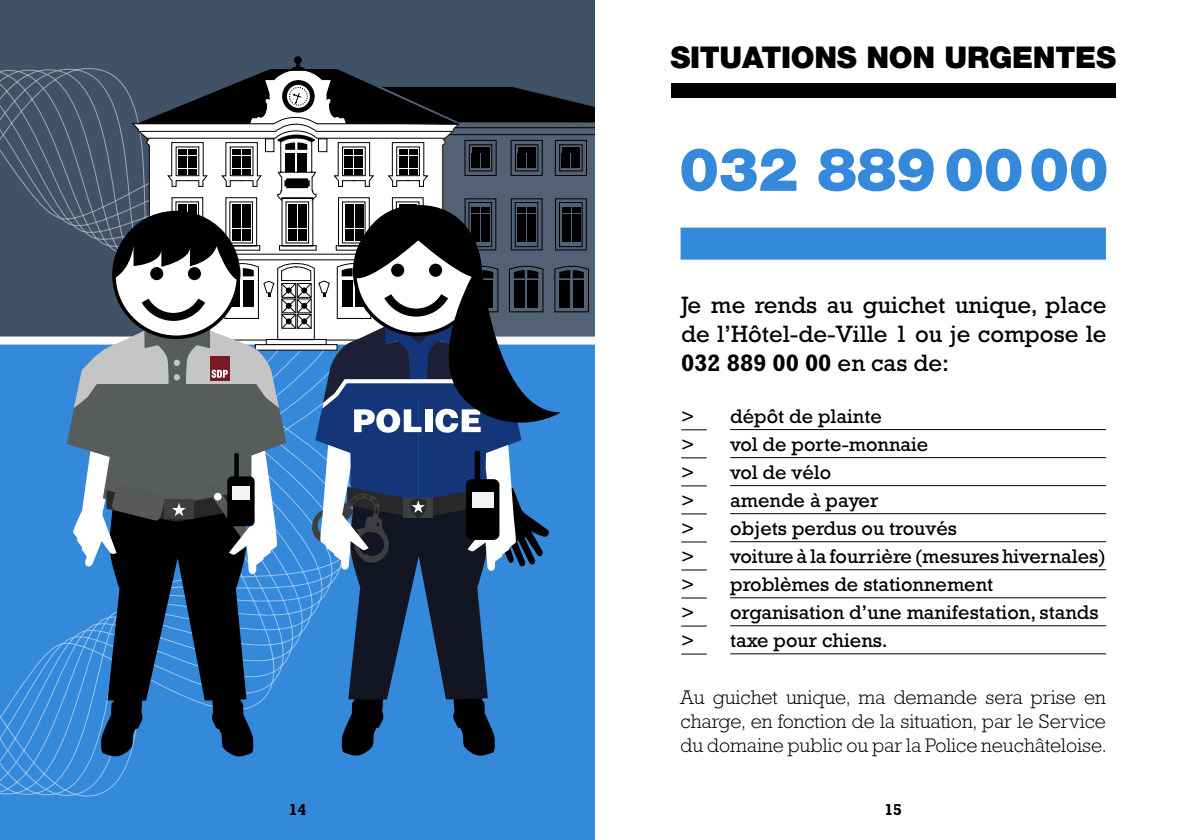
<style>
.page{position:relative;width:1191px;height:840px;background:#fff}
.page>*{position:absolute;margin:0;border:0;box-sizing:border-box;transform-origin:0 0}
.t1{font:900 60px "Helvetica Neue";letter-spacing:-.01em;color:#3489da}
.t2{font:900 30px "Helvetica Neue";letter-spacing:-.01em;color:#000}
.t3{font:24px/28.8px "Rockwell";color:#000;text-align:justify}
.t4{font:20px/28px "Rockwell";color:#000}
.t5{font:300 20px/24px "Rockwell";color:#000;text-align:justify}
.t6{font:700 16px "Rockwell";color:#000}
.s1{font-weight:700}
</style>
<div class="page">
<div style="left:0;top:0;width:595px;height:838px;background:#405265"></div>
<div style="left:0;top:341px;width:595px;height:498px;background:#3489da"></div>
<div style="left:680px;top:227px;width:426px;height:32px;background:#3489da"></div>
<div style="left:671px;top:84px;width:444px;height:14px;background:#000"></div>
<hr style="left:730px;top:429px;width:376px;height:1px;background:#000">
<hr style="left:730px;top:457px;width:376px;height:1px;background:#000">
<hr style="left:730px;top:485px;width:376px;height:1px;background:#000">
<hr style="left:730px;top:513px;width:376px;height:1px;background:#000">
<hr style="left:730px;top:541px;width:376px;height:1px;background:#000">
<hr style="left:730px;top:569px;width:376px;height:1px;background:#000">
<hr style="left:730px;top:597px;width:376px;height:1px;background:#000">
<hr style="left:730px;top:625px;width:376px;height:1px;background:#000">
<hr style="left:730px;top:653px;width:376px;height:1px;background:#000">
<svg style="left:681px;top:429px;width:26px;height:1px"></svg>
<svg style="left:681px;top:457px;width:26px;height:1px"></svg>
<svg style="left:681px;top:485px;width:26px;height:1px"></svg>
<svg style="left:681px;top:513px;width:26px;height:1px"></svg>
<svg style="left:681px;top:541px;width:26px;height:1px"></svg>
<svg style="left:681px;top:569px;width:26px;height:1px"></svg>
<svg style="left:681px;top:597px;width:26px;height:1px"></svg>
<svg style="left:681px;top:625px;width:26px;height:1px"></svg>
<svg style="left:681px;top:653px;width:26px;height:1px"></svg>
<svg style="left:0;top:62px;width:302px;height:735px"></svg>
<div style="left:294px;top:57px;width:7px;height:7px;background:#000;border-radius:50%"></div>
<div style="left:294px;top:56px;width:8px;height:8px;border:1px solid #000;border-radius:50%"></div>
<svg style="left:67px;top:63px;width:528px;height:693px"></svg>
<h2 class="t2" style="left:670px;top:40px;width:447px">SITUATIONS NON URGENTES</h2>
<h1 class="t1" style="left:679px;top:133px;width:431px">032 889 0000</h1>
<p class="t3" style="left:681px;top:290px;width:427px">Je me rends au guichet unique, place de l’Hôtel-de-Ville 1 ou je compose le <span class="s1">032 889 00 00</span> en cas de:</p>
<p class="t4" style="left:681px;top:401px;width:15px;text-align:justify">&gt; &gt; &gt; &gt; &gt; &gt; &gt; &gt; &gt;</p>
<p class="t4" style="left:730px;top:401px;width:377px">dépôt de plainte<br>vol de porte-monnaie<br>vol de vélo<br>amende à payer<br>objets perdus ou trouvés<br>voiture à la fourrière (mesures hivernales) problèmes de stationnement organisation d’une manifestation, stands taxe pour chiens.</p>
<p class="t5" style="left:680px;top:684px;width:428px">Au guichet unique, ma demande sera prise en charge, en fonction de la situation, par le Service du domaine public ou par la Police neuchâteloise.</p>
<p class="t6" style="left:289px;top:800px;width:19px">14</p>
<p class="t6" style="left:884px;top:800px;width:19px">15</p>
</div>
